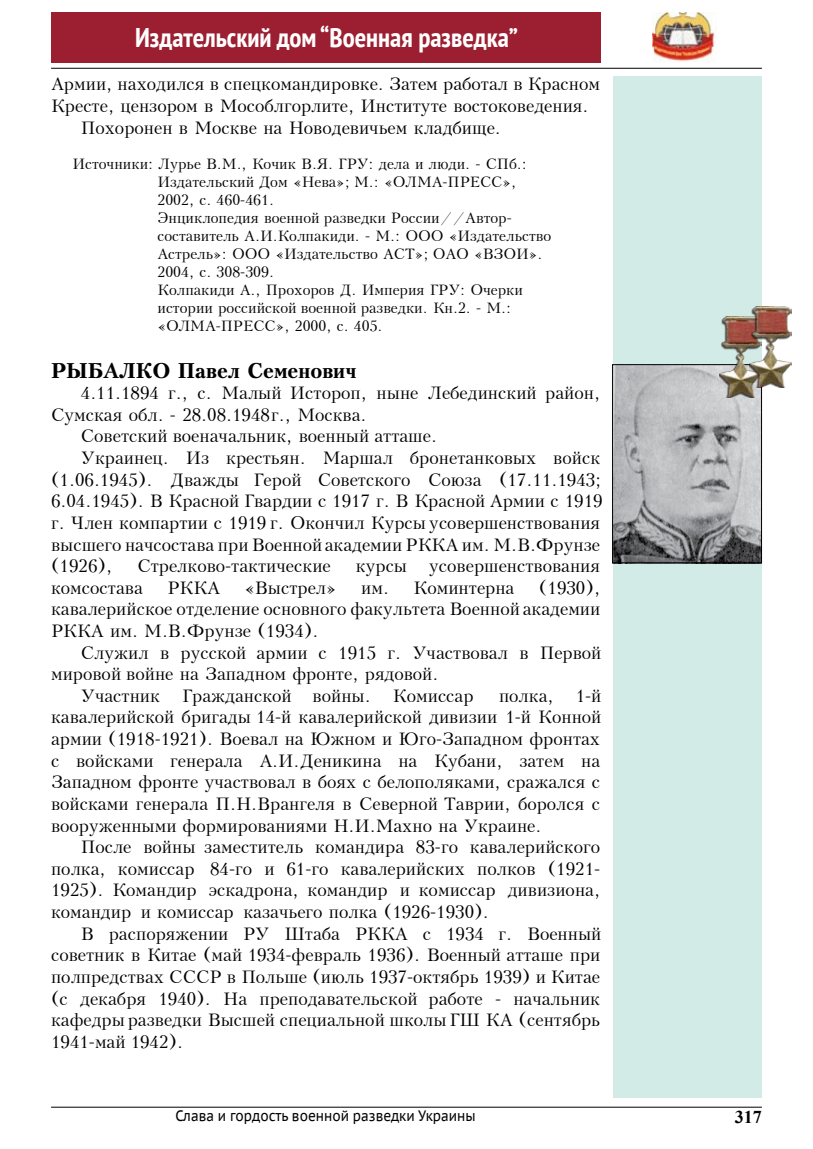
<style>
.page{position:relative;width:813px;height:1149px;background:#fff}
.page>*{position:absolute;margin:0;border:0;box-sizing:border-box;transform-origin:0 0}
.t1{font:700 condensed 27px "PT Sans";color:#fff}
.t2{font:700 21px "Peterburg";color:#000}
.t3{font:18px/21.6px "Peterburg";color:#000;text-align:justify}
.t4{font:700 18px "Times New Roman";color:#000}
.t5{font:15px/18px "Peterburg";color:#000}
.t6{font:15px "PT Sans Caption";color:#000;scale:.88 1}
</style>
<div class="page">
<div style="left:612px;top:77px;width:149px;height:1020px;background:#d2ebe6"></div>
<hr style="left:51px;top:1106px;width:710px;height:1px;background:#000">
<div style="left:51px;top:13px;width:549px;height:50px;background:#9c1f31"></div>
<img style="left:652px;top:13px;width:64px;height:50px">
<hr style="left:51px;top:68px;width:710px;height:1px;background:#000">
<img style="left:614px;top:366px;width:145px;height:195px">
<div style="left:612px;top:364px;width:149px;height:199px;border:1px solid #000"></div>
<img style="left:719px;top:316px;width:42px;height:82px">
<img style="left:748px;top:306px;width:43px;height:82px">
<h1 class="t1" style="left:135px;top:20px;width:384px">Издательский дом “Военная разведка”</h1>
<p class="t3" style="left:51px;top:73px;width:550px">Армии, находился в спецкомандировке. Затем работал в Красном</p>
<p class="t3" style="left:51px;top:95px;width:538px">Кресте, цензором в Мособлгорлите, Институте востоковедения.</p>
<p class="t3" style="left:81px;top:117px;width:421px">Похоронен в Москве на Новодевичьем кладбище.</p>
<p class="t5" style="left:157px;top:154px;width:395px;text-indent:-85px">Источники: Лурье В.М., Кочик В.Я. ГРУ: дела и люди. - СПб.:<br>Издательский Дом «Нева»; М.: «ОЛМА-ПРЕСС», 2002, с. 460-461.<br>Энциклопедия военной разведки России//Автор&shy;составитель А.И.Колпакиди. - М.: ООО «Издательство Астрель»: ООО «Издательство АСТ»; ОАО «ВЗОИ».<br>2004, с. 308-309.<br>Колпакиди А., Прохоров Д. Империя ГРУ: Очерки истории российской военной разведки. Кн.2. - М.: «ОЛМА-ПРЕСС», 2000, с. 405.</p>
<p class="t2" style="left:51px;top:357px;width:306px">РЫБАЛКО Павел Семенович</p>
<p class="t3" style="left:81px;top:382px;width:520px">4.11.1894 г., с. Малый Истороп, ныне Лебединский район,</p>
<p class="t3" style="left:51px;top:404px;width:317px">Сумская обл. - 28.08.1948 г., Москва.</p>
<p class="t3" style="left:81px;top:425px;width:357px">Советский военачальник, военный атташе.</p>
<p class="t3" style="left:81px;top:447px;width:520px">Украинец. Из крестьян. Маршал бронетанковых войск</p>
<p class="t3" style="left:51px;top:468px;width:551px">(1.06.1945). Дважды Герой Советского Союза (17.11.1943;</p>
<p class="t3" style="left:51px;top:490px;width:552px">6.04.1945). В Красной Гвардии с 1917 г. В Красной Армии с 1919</p>
<p class="t3" style="left:51px;top:512px;width:550px">г. Член компартии с 1919 г. Окончил Курсы усовершенствования</p>
<p class="t3" style="left:51px;top:533px;width:550px">высшего начсостава при Военной академии РККА им. М.В.Фрунзе</p>
<p class="t3" style="left:51px;top:555px;width:63px">(1926),</p>
<p class="t3" style="left:137px;top:555px;width:195px">Стрелково-тактические</p>
<p class="t3" style="left:356px;top:555px;width:245px">курсы усовершенствования</p>
<p class="t3" style="left:51px;top:576px;width:93px">комсостава</p>
<p class="t3" style="left:167px;top:576px;width:54px">РККА</p>
<p class="t3" style="left:244px;top:576px;width:93px">«Выстрел»</p>
<p class="t3" style="left:361px;top:576px;width:155px">им. Коминтерна</p>
<p class="t3" style="left:51px;top:576px;width:550px;text-indent:487px">(1930), кавалерийское отделение основного факультета Военной академии РККА им. М.В.Фрунзе (1934).</p>
<p class="t3" style="left:81px;top:641px;width:522px">Служил в русской армии с 1915 г. Участвовал в Первой</p>
<p class="t3" style="left:51px;top:663px;width:389px">мировой войне на Западном фронте, рядовой.</p>
<p class="t3" style="left:81px;top:684px;width:394px">Участник Гражданской войны. Комиссар</p>
<p class="t3" style="left:51px;top:684px;width:551px;text-indent:447px">полка, 1-й кавалерийской бригады 14-й кавалерийской дивизии 1-й Конной армии (1918-1921). Воевал на Южном и Юго-Западном фронтах с войсками генерала А.И.Деникина на Кубани, затем на Западном фронте участвовал в боях с белополяками, сражался с войсками генерала П.Н.Врангеля в Северной Таврии, боролся с вооруженными формированиями Н.И.Махно на Украине.</p>
<p class="t3" style="left:51px;top:836px;width:550px;text-indent:30px">После войны заместитель командира 83-го кавалерийского полка, комиссар 84-го и 61-го кавалерийских полков (1921- 1925). Командир эскадрона, командир и комиссар дивизиона, командир и комиссар казачьего полка (1926-1930).</p>
<p class="t3" style="left:51px;top:922px;width:551px;text-indent:30px">В распоряжении РУ Штаба РККА с 1934 г. Военный советник в Китае (май 1934-февраль 1936). Военный атташе при полпредствах СССР в Польше (июль 1937-октябрь 1939) и Китае (с декабря 1940). На преподавательской работе - начальник кафедры разведки Высшей специальной школы ГШ КА (сентябрь 1941-май 1942).</p>
<p class="t6" style="left:175px;top:1105px;width:342px">Слава и гордость военной разведки Украины</p>
<p class="t4" style="left:734px;top:1103px;width:28px">317</p>
</div>
